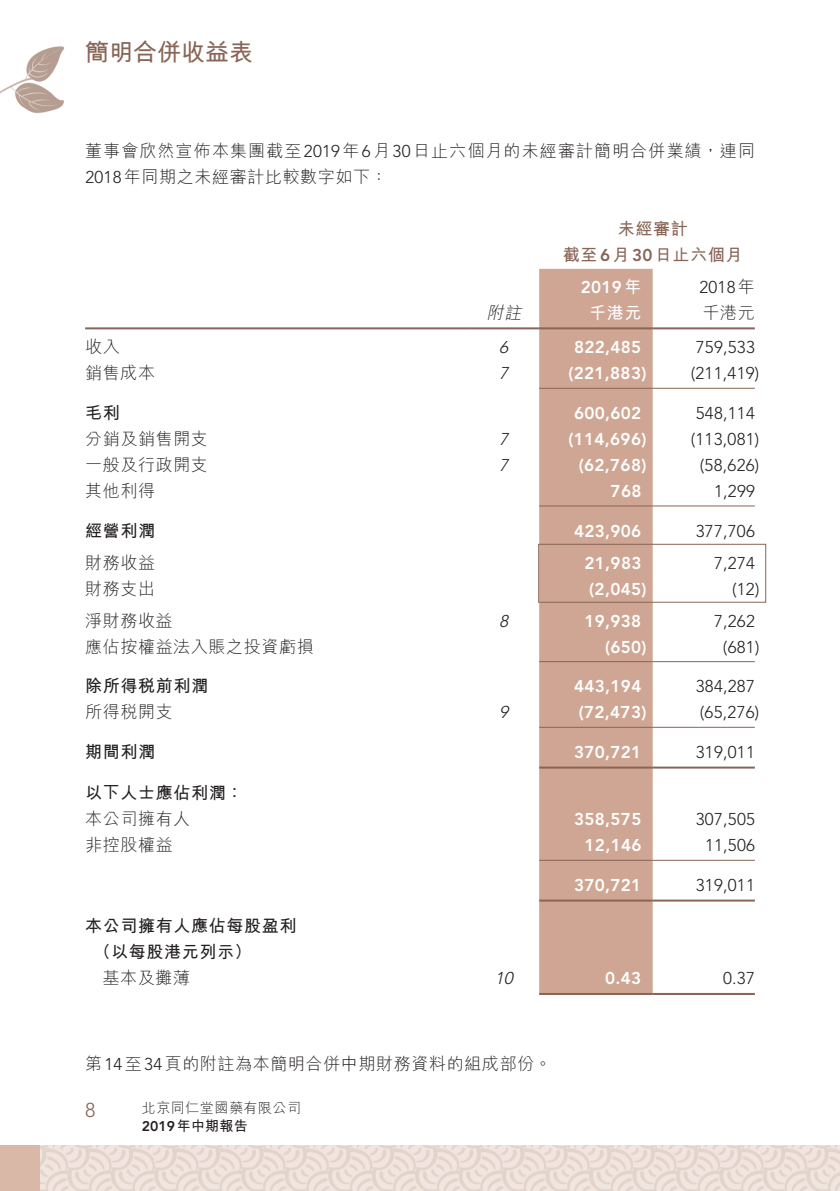
<style>
.page{position:relative;width:840px;height:1191px;background:#fff}
.page>*{position:absolute;margin:0;border:0;box-sizing:border-box;transform-origin:0 0}
.t1{font:700 24px "M Hei HK";color:#886556}
.t2{font:300 20px "Avenir LT Std";color:#886556}
.t3{font:800 17px "Avenir LT Std";letter-spacing:.02em;color:#fff}
.t4{font:300 17px "Avenir LT Std";letter-spacing:.015em;color:#231f20}
.t5{font:300 17px "M Hei HK";letter-spacing:.035em;color:#231f20}
.t6{font:300 17px/26px "M Hei HK";letter-spacing:.065em;color:#231f20}
.t7{font:700 17px/26px "M Hei HK";letter-spacing:.04em;color:#231f20}
.t8{font:700 17px/26px "M Hei HK";letter-spacing:.04em;color:#886556;text-align:center}
.t9{font:italic 300 17px "Avenir LT Std";color:#231f20}
.t10{font:700 17px "M Hei HK";color:#fff}
.t11{font:italic 300 17px "M Hei HK";color:#231f20}
.t12{font:300 14px/18px "M Hei HK";letter-spacing:.035em;color:#231f20}
.s1{font-family:"Avenir LT Std"}
.s2{font-family:"Avenir LT Std";font-weight:800}
.s3{font-family:"M Hei HK";font-weight:700}
.s4{font-family:"M Hei HK"}
.s5{font-weight:700}
</style>
<div class="page">
<img style="left:0;top:46px;width:65px;height:67px">
<img style="left:40px;top:1145px;width:799px;height:46px">
<div style="left:0;top:1145px;width:40px;height:46px;background:#d9b8a8"></div>
<div style="left:539px;top:269px;width:113px;height:724px;background:#cfa693"></div>
<hr style="left:85px;top:327px;width:386px;height:2px;background:#886556">
<hr style="left:471px;top:327px;width:68px;height:2px;background:#886556">
<hr style="left:539px;top:327px;width:113px;height:2px;background:#886556">
<hr style="left:652px;top:327px;width:102px;height:2px;background:#886556">
<hr style="left:539px;top:388px;width:113px;height:1px;background:#886556">
<hr style="left:652px;top:388px;width:102px;height:1px;background:#886556">
<hr style="left:539px;top:505px;width:113px;height:1px;background:#886556">
<hr style="left:652px;top:505px;width:102px;height:1px;background:#886556">
<div style="left:538px;top:544px;width:227px;height:59px;border:1px solid #886556"></div>
<hr style="left:539px;top:661px;width:113px;height:1px;background:#886556">
<hr style="left:652px;top:661px;width:102px;height:1px;background:#886556">
<hr style="left:539px;top:727px;width:113px;height:1px;background:#886556">
<hr style="left:652px;top:727px;width:102px;height:1px;background:#886556">
<hr style="left:539px;top:766px;width:113px;height:2px;background:#886556">
<hr style="left:652px;top:766px;width:102px;height:2px;background:#886556">
<hr style="left:539px;top:859px;width:113px;height:1px;background:#886556">
<hr style="left:652px;top:859px;width:102px;height:1px;background:#886556">
<hr style="left:539px;top:899px;width:113px;height:2px;background:#886556">
<hr style="left:652px;top:899px;width:102px;height:2px;background:#886556">
<hr style="left:539px;top:993px;width:113px;height:2px;background:#886556">
<hr style="left:652px;top:993px;width:102px;height:2px;background:#886556">
<h1 class="t1" style="left:85px;top:35px;width:169px">簡明合併收益表</h1>
<p class="t6" style="left:85px;top:137px;width:671px">董事會欣然宣佈本集團截至<span class="s1">2019</span>年<span class="s1">6</span>月<span class="s1">30</span>日止六個月的未經審計簡明合併業績，連同<br><span class="s1">2018</span>年同期之未經審計比較數字如下：</p>
<p class="t8" style="left:562px;top:214px;width:181px">未經審計<br>截至<span class="s2">6</span>月<span class="s2">30</span>日止六個月</p>
<p class="t3" style="left:580px;top:277px;width:62px">2019<span class="s3">年</span></p>
<p class="t4" style="left:699px;top:277px;width:57px">2018<span class="s4">年</span></p>
<p class="t11" style="left:486px;top:304px;width:40px">附註</p>
<p class="t10" style="left:588px;top:300px;width:54px">千港元</p>
<p class="t5" style="left:702px;top:304px;width:54px">千港元</p>
<p class="t5" style="left:85px;top:338px;width:36px">收入</p>
<p class="t9" style="left:499px;top:337px;width:15px">6</p>
<p class="t3" style="left:573px;top:337px;width:69px">822,485</p>
<p class="t4" style="left:695px;top:337px;width:61px">759,533</p>
<p class="t5" style="left:85px;top:364px;width:71px">銷售成本</p>
<p class="t9" style="left:499px;top:363px;width:15px">7</p>
<p class="t3" style="left:568px;top:363px;width:79px">(221,883)</p>
<p class="t4" style="left:690px;top:363px;width:70px">(211,419)</p>
<p class="t7" style="left:85px;top:398px;width:36px">毛利</p>
<p class="t3" style="left:573px;top:403px;width:69px">600,602</p>
<p class="t4" style="left:695px;top:403px;width:61px">548,114</p>
<p class="t5" style="left:85px;top:430px;width:124px">分銷及銷售開支</p>
<p class="t9" style="left:499px;top:429px;width:15px">7</p>
<p class="t3" style="left:568px;top:429px;width:79px">(114,696)</p>
<p class="t4" style="left:690px;top:429px;width:70px">(113,081)</p>
<p class="t5" style="left:85px;top:456px;width:124px">一般及行政開支</p>
<p class="t9" style="left:499px;top:455px;width:15px">7</p>
<p class="t3" style="left:578px;top:455px;width:69px">(62,768)</p>
<p class="t4" style="left:699px;top:455px;width:61px">(58,626)</p>
<p class="t5" style="left:85px;top:482px;width:71px">其他利得</p>
<p class="t3" style="left:610px;top:481px;width:32px">768</p>
<p class="t4" style="left:713px;top:481px;width:42px">1,299</p>
<p class="t7" style="left:85px;top:516px;width:71px">經營利潤</p>
<p class="t3" style="left:573px;top:520px;width:69px">423,906</p>
<p class="t4" style="left:695px;top:520px;width:61px">377,706</p>
<p class="t5" style="left:85px;top:553px;width:71px">財務收益</p>
<p class="t3" style="left:584px;top:552px;width:58px">21,983</p>
<p class="t4" style="left:713px;top:552px;width:42px">7,274</p>
<p class="t5" style="left:85px;top:579px;width:71px">財務支出</p>
<p class="t3" style="left:589px;top:578px;width:59px">(2,045)</p>
<p class="t4" style="left:731px;top:578px;width:29px">(12)</p>
<p class="t5" style="left:85px;top:611px;width:89px">淨財務收益</p>
<p class="t9" style="left:499px;top:610px;width:15px">8</p>
<p class="t3" style="left:584px;top:610px;width:58px">19,938</p>
<p class="t4" style="left:713px;top:610px;width:42px">7,262</p>
<p class="t5" style="left:85px;top:637px;width:230px">應佔按權益法入賬之投資虧損</p>
<p class="t3" style="left:604px;top:636px;width:43px">(650)</p>
<p class="t4" style="left:722px;top:636px;width:38px">(681)</p>
<p class="t7" style="left:85px;top:671px;width:124px">除所得稅前利潤</p>
<p class="t3" style="left:573px;top:676px;width:69px">443,194</p>
<p class="t4" style="left:695px;top:676px;width:61px">384,287</p>
<p class="t5" style="left:85px;top:703px;width:89px">所得稅開支</p>
<p class="t9" style="left:499px;top:702px;width:15px">9</p>
<p class="t3" style="left:578px;top:702px;width:69px">(72,473)</p>
<p class="t4" style="left:699px;top:702px;width:61px">(65,276)</p>
<p class="t7" style="left:85px;top:737px;width:71px">期間利潤</p>
<p class="t3" style="left:573px;top:742px;width:69px">370,721</p>
<p class="t4" style="left:695px;top:742px;width:61px">319,011</p>
<p class="t7" style="left:85px;top:778px;width:159px">以下人士應佔利潤：</p>
<p class="t5" style="left:85px;top:810px;width:107px">本公司擁有人</p>
<p class="t3" style="left:573px;top:809px;width:69px">358,575</p>
<p class="t4" style="left:695px;top:809px;width:61px">307,505</p>
<p class="t5" style="left:85px;top:836px;width:89px">非控股權益</p>
<p class="t3" style="left:584px;top:835px;width:58px">12,146</p>
<p class="t4" style="left:704px;top:835px;width:51px">11,506</p>
<p class="t3" style="left:573px;top:875px;width:69px">370,721</p>
<p class="t4" style="left:695px;top:875px;width:61px">319,011</p>
<p class="t7" style="left:94px;top:911px;width:204px;text-indent:-9px">本公司擁有人應佔每股盈利（以每股港元列示）</p>
<p class="t5" style="left:102px;top:969px;width:89px">基本及攤薄</p>
<p class="t9" style="left:494px;top:968px;width:24px">10</p>
<p class="t3" style="left:604px;top:968px;width:38px">0.43</p>
<p class="t4" style="left:722px;top:968px;width:33px">0.37</p>
<p class="t5" style="left:85px;top:1055px;width:468px">第<span class="s1">14</span>至<span class="s1">34</span>頁的附註為本簡明合併中期財務資料的組成部份。</p>
<p class="t2" style="left:85px;top:1098px;width:12px">8</p>
<p class="t12" style="left:142px;top:1098px;width:161px">北京同仁堂國藥有限公司<br><span class="s2">2019</span><span class="s5">年中期報告</span></p>
</div>
